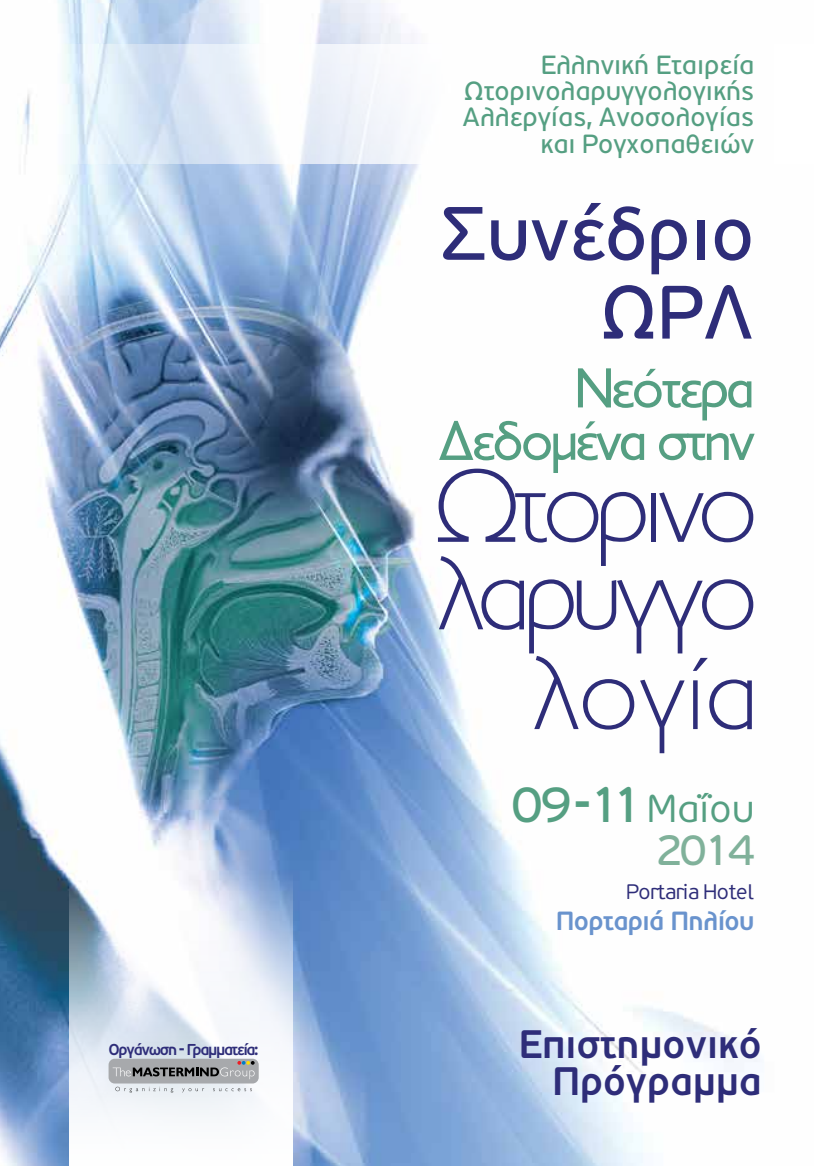
<style>
.page{position:relative;width:814px;height:1166px;background:#fff}
.page>*{position:absolute;margin:0;border:0;box-sizing:border-box;transform-origin:0 0}
.t1{font:100 105px/87.5px "PF Transport";letter-spacing:-.06em;color:#2e2d79}
.t2{font:75.25px/78.8px "PF Traffic";color:#2e2d79;text-align:right}
.t3{font:56.7px/52.5px "PF Transport";letter-spacing:-.04em;color:#559f82;text-align:right}
.t4{font:49px "PF Traffic";color:#559f82}
.t5{font:42px "PF Traffic";color:#80b19a}
.t6{font:500 39.55px/36.8px "PF Traffic";color:#2e2d79;text-align:right}
.t7{font:26.25px/26.2px "PF Traffic";color:#559f82;text-align:right}
.t8{font:500 26.25px "PF Traffic";letter-spacing:-.02em;color:#6993cd}
.t9{font:300 21px "PF Traffic";letter-spacing:-.02em;color:#2e2d79}
.t10{font:500 15.75px "PF Traffic";letter-spacing:-.08em;color:#2e2d79}
.s1{font-weight:300;font-size:38.5px}
</style>
<div class="page">
<img style="left:0;top:0;width:760px;height:1166px">
<svg style="left:69px;top:873px;width:224px;height:293px;fill:#f5f7fb"></svg>
<svg style="left:0;top:44px;width:760px;height:119px"></svg>
<div style="left:109px;top:1059px;width:150px;height:24px;background:#a7a9ac;border-radius:6px"></div>
<svg style="left:115px;top:1087px;width:58px;height:5px"></svg>
<svg style="left:182px;top:1088px;width:22px;height:4px"></svg>
<svg style="left:213px;top:1088px;width:39px;height:3px"></svg>
<svg style="left:113px;top:1061px;width:141px;height:18px"></svg>
<p class="t10" style="left:109px;top:1040px;width:152px">Οργάνωση - Γραμματεία:</p>
<p class="t7" style="left:463px;top:52px;width:293px">Ελληνική Εταιρεία<br>Ωτορινολαρυγγολογικής<br>Αλλεργίας, Ανοσολογίας και Ρογχοπαθειών</p>
<h2 class="t2" style="left:439px;top:194px;width:316px">Συνέδριο<br>ΩΡΛ</h2>
<h3 class="t3" style="left:438px;top:362px;width:317px">Νεότερα<br>Δεδομένα στην</h3>
<h1 class="t1" style="left:434px;top:464px;width:326px">Ωτορινο λαρυγγο</h1>
<h1 class="t1" style="left:533px;top:651px;width:226px">λογία</h1>
<h3 class="t4" style="left:512px;top:776px;width:244px">09 -11<span class="s1">Μαΐου</span></h3>
<h3 class="t5" style="left:656px;top:826px;width:100px">2014</h3>
<p class="t9" style="left:626px;top:879px;width:130px">Portaria Hotel</p>
<p class="t8" style="left:555px;top:905px;width:200px">Πορταριά Πηλίου</p>
<h3 class="t6" style="left:519px;top:1025px;width:244px">Επιστημονικό<br>Πρόγραμμα</h3>
</div>
